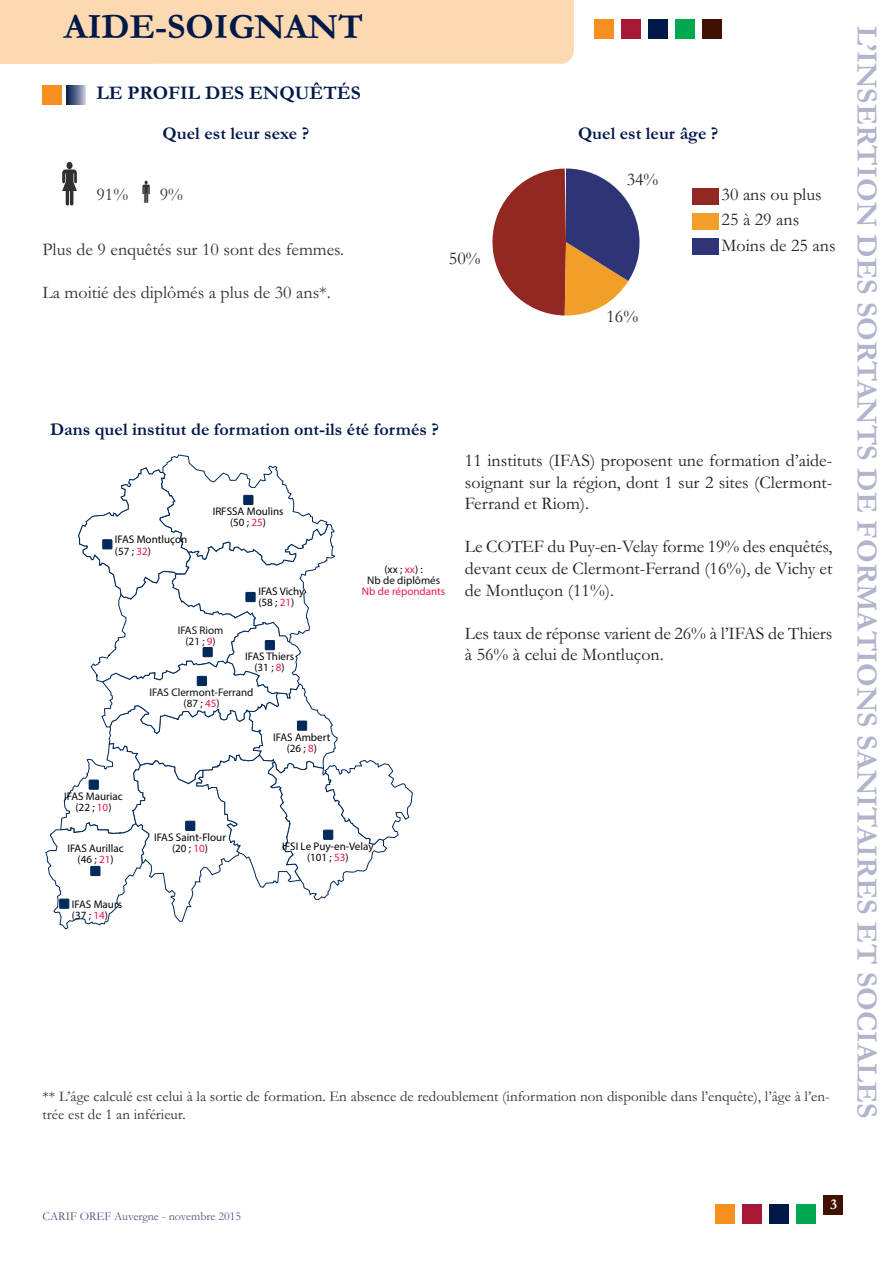
<style>
.page{position:relative;width:893px;height:1263px;background:#fff}
.page>*{position:absolute;margin:0;border:0;box-sizing:border-box;transform-origin:0 0}
.t1{font:700 36px "Garamond";color:#001949}
.t2{font:700 30px "Garamond";color:#b1b5cb}
.t3{font:700 19.5px "Garamond";color:#001949}
.t4{font:18px/21.6px "Garamond";color:#231f20}
.t5{font:700 18px "Garamond";color:#001949}
.t6{font:18px "Garamond";color:#312f30}
.t7{font:15px/18px "Garamond";color:#312f30}
.t8{font:700 15px "Garamond";color:#fff}
.t9{font:12px "Garamond";color:#4b5980}
.t10{font:11.1px/11.1px "Myriad Pro";color:#000001;text-align:center}
.t11{font:11.1px/11.1px "Myriad Pro";color:#0d0b14;text-align:center}
.t12{font:11.1px "Myriad Pro";color:#e91947}
.s1{color:#e91947}
.s2{color:#000001}
.s3{color:#231f20}
</style>
<div class="page">
<div style="left:154px;top:0;width:420px;height:64px;background:#fdd9b2"></div>
<div style="left:0;top:0;width:154px;height:64px;background:#fdd9b2"></div>
<div style="left:715px;top:1204px;width:19px;height:19px;background:#f68f1e"></div>
<div style="left:742px;top:1204px;width:19px;height:19px;background:#a61836"></div>
<div style="left:769px;top:1204px;width:19px;height:19px;background:#001949"></div>
<div style="left:796px;top:1204px;width:19px;height:19px;background:#00a851"></div>
<div style="left:823px;top:1195px;width:19px;height:19px;background:#401000"></div>
<div style="left:43px;top:85px;width:19px;height:19px;background:#f68f1e"></div>
<div style="left:66px;top:85px;width:20px;height:19px;background:linear-gradient(to right,#001444,#bbbdd2)"></div>
<div style="left:594px;top:20px;width:19px;height:19px;background:#f68f1e"></div>
<div style="left:621px;top:20px;width:19px;height:19px;background:#a61836"></div>
<div style="left:648px;top:20px;width:19px;height:19px;background:#001949"></div>
<div style="left:675px;top:20px;width:19px;height:19px;background:#00a851"></div>
<div style="left:702px;top:20px;width:20px;height:19px;background:#401000"></div>
<div style="left:692px;top:188px;width:26px;height:17px;background:#932721"></div>
<div style="left:692px;top:213px;width:26px;height:17px;background:#f29f29"></div>
<div style="left:692px;top:238px;width:26px;height:17px;background:#2f3479"></div>
<svg style="left:492px;top:169px;width:147px;height:147px"></svg>
<svg style="left:46px;top:455px;width:367px;height:474px"></svg>
<div style="left:324px;top:830px;width:9px;height:9px;background:#00295c"></div>
<div style="left:323px;top:830px;width:10px;height:9px;border:1px solid #00295c"></div>
<div style="left:103px;top:540px;width:9px;height:9px;background:#00295c"></div>
<div style="left:103px;top:540px;width:9px;height:9px;border:1px solid #00295c"></div>
<div style="left:91px;top:866px;width:9px;height:9px;background:#00295c"></div>
<div style="left:91px;top:866px;width:9px;height:10px;border:1px solid #00295c"></div>
<div style="left:244px;top:495px;width:9px;height:9px;background:#00295c"></div>
<div style="left:244px;top:495px;width:9px;height:10px;border:1px solid #00295c"></div>
<div style="left:246px;top:592px;width:9px;height:10px;background:#00295c"></div>
<div style="left:246px;top:592px;width:9px;height:10px;border:1px solid #00295c"></div>
<div style="left:297px;top:721px;width:10px;height:9px;background:#00295c"></div>
<div style="left:297px;top:721px;width:10px;height:9px;border:1px solid #00295c"></div>
<div style="left:89px;top:780px;width:9px;height:9px;background:#00295c"></div>
<div style="left:89px;top:780px;width:9px;height:9px;border:1px solid #00295c"></div>
<div style="left:60px;top:899px;width:9px;height:9px;background:#00295c"></div>
<div style="left:60px;top:899px;width:9px;height:9px;border:1px solid #00295c"></div>
<div style="left:186px;top:821px;width:9px;height:9px;background:#00295c"></div>
<div style="left:186px;top:821px;width:9px;height:9px;border:1px solid #00295c"></div>
<div style="left:265px;top:640px;width:9px;height:10px;background:#00295c"></div>
<div style="left:265px;top:640px;width:10px;height:10px;border:1px solid #00295c"></div>
<div style="left:197px;top:676px;width:9px;height:9px;background:#00295c"></div>
<div style="left:197px;top:676px;width:10px;height:10px;border:1px solid #00295c"></div>
<div style="left:203px;top:647px;width:9px;height:10px;background:#00295c"></div>
<div style="left:203px;top:647px;width:9px;height:10px;border:1px solid #00295c"></div>
<h1 class="t1" style="left:64px;top:5px;width:301px">AIDE-SOIGNANT</h1>
<p class="t3" style="left:97px;top:81px;width:266px">LE PROFIL DES ENQUÊTÉS</p>
<p class="t5" style="left:163px;top:123px;width:148px">Quel est leur sexe ?</p>
<p class="t5" style="left:578px;top:123px;width:142px">Quel est leur âge ?</p>
<p class="t6" style="left:97px;top:183px;width:33px">91%</p>
<p class="t6" style="left:160px;top:183px;width:25px">9%</p>
<p class="t6" style="left:43px;top:238px;width:303px">Plus de 9 enquêtés sur 10 sont des femmes.</p>
<p class="t6" style="left:43px;top:282px;width:290px">La moitié des diplômés a plus de 30 ans*.</p>
<p class="t4" style="left:449px;top:247px;width:33px">50%</p>
<p class="t5" style="left:50px;top:418px;width:390px">Dans quel institut de formation ont-ils été formés ?</p>
<p class="t4" style="left:627px;top:168px;width:33px">34%</p>
<p class="t4" style="left:606px;top:305px;width:33px">16%</p>
<p class="t4" style="left:722px;top:181px;width:115px;line-height:25.2px">30 ans ou plus<br>25 à 29 ans<br>Moins de 25 ans</p>
<p class="t10" style="left:115px;top:535px;width:74px;text-align:left">IFAS Montluçon (57 ; <span class="s1">32</span>)</p>
<p class="t10" style="left:213px;top:506px;width:72px">IRFSSA Moulins (50 ; <span class="s1">25</span>)</p>
<p class="t10" style="left:258px;top:587px;width:48px;text-align:left">IFAS Vichy (58 ; <span class="s1">21</span>)</p>
<p class="t11" style="left:178px;top:625px;width:47px">IFAS Riom (21 ; <span class="s1">9</span>)</p>
<p class="t10" style="left:245px;top:652px;width:50px">IFAS Thiers (31 ; <span class="s1">8</span>)</p>
<p class="t10" style="left:64px;top:791px;width:60px">IFAS Mauriac (22 ; <span class="s1">10</span>)</p>
<p class="t11" style="left:150px;top:688px;width:105px">IFAS Clermont-Ferrand (87 ; <span class="s1">45</span>)</p>
<p class="t10" style="left:273px;top:732px;width:59px">IFAS Ambert (26 ; <span class="s1">8</span>)</p>
<p class="t11" style="left:367px;top:565px;width:75px"><span class="s2">(xx ;</span> <span class="s1">xx</span><span class="s2">) :<br></span>Nb de diplômés</p>
<p class="t12" style="left:362px;top:587px;width:85px">Nb de répondants</p>
<p class="t10" style="left:154px;top:832px;width:73px">IFAS Saint-Flour (20 ; <span class="s1">10</span>)</p>
<p class="t10" style="left:67px;top:844px;width:58px">IFAS Aurillac (46 ; <span class="s1">21</span>)</p>
<p class="t10" style="left:282px;top:842px;width:93px">IFSI Le Puy-en-Velay (101 ; <span class="s1">53</span>)</p>
<p class="t10" style="left:72px;top:900px;width:52px;text-align:left">IFAS Maurs (37 ; <span class="s1">14</span>)</p>
<p class="t4" style="left:465px;top:449px;width:369px;text-align:justify">11 instituts (IFAS) proposent une formation d’aide&shy;soignant sur la région, dont 1 sur 2 sites (Clermont-Ferrand et Riom).</p>
<p class="t4" style="left:465px;top:535px;width:369px;text-align:justify">Le COTEF du Puy-en-Velay forme 19% des enquêtés, devant ceux de Clermont-Ferrand (16%), de Vichy et de Montluçon (11%).</p>
<p class="t4" style="left:465px;top:622px;width:369px">Les taux de réponse varient de 26% à l’IFAS de Thiers à 56% à celui de Montluçon.</p>
<p class="t7" style="left:43px;top:1087px;width:789px"><span class="s3">**</span> L’âge calculé est celui à la sortie de formation. En absence de redoublement (information non disponible dans l’enquête), l’âge à l’en&shy;trée est de 1 an inférieur.</p>
<h2 class="t2" style="left:885px;top:26px;width:1094px;rotate:90deg">L’INSERTION DES SORTANTS DE FORMATIONS SANITAIRES ET SOCIALES</h2>
<p class="t9" style="left:43px;top:1208px;width:200px">CARIF OREF Auvergne - novembre 2015</p>
<p class="t8" style="left:830px;top:1195px;width:9px">3</p>
</div>
